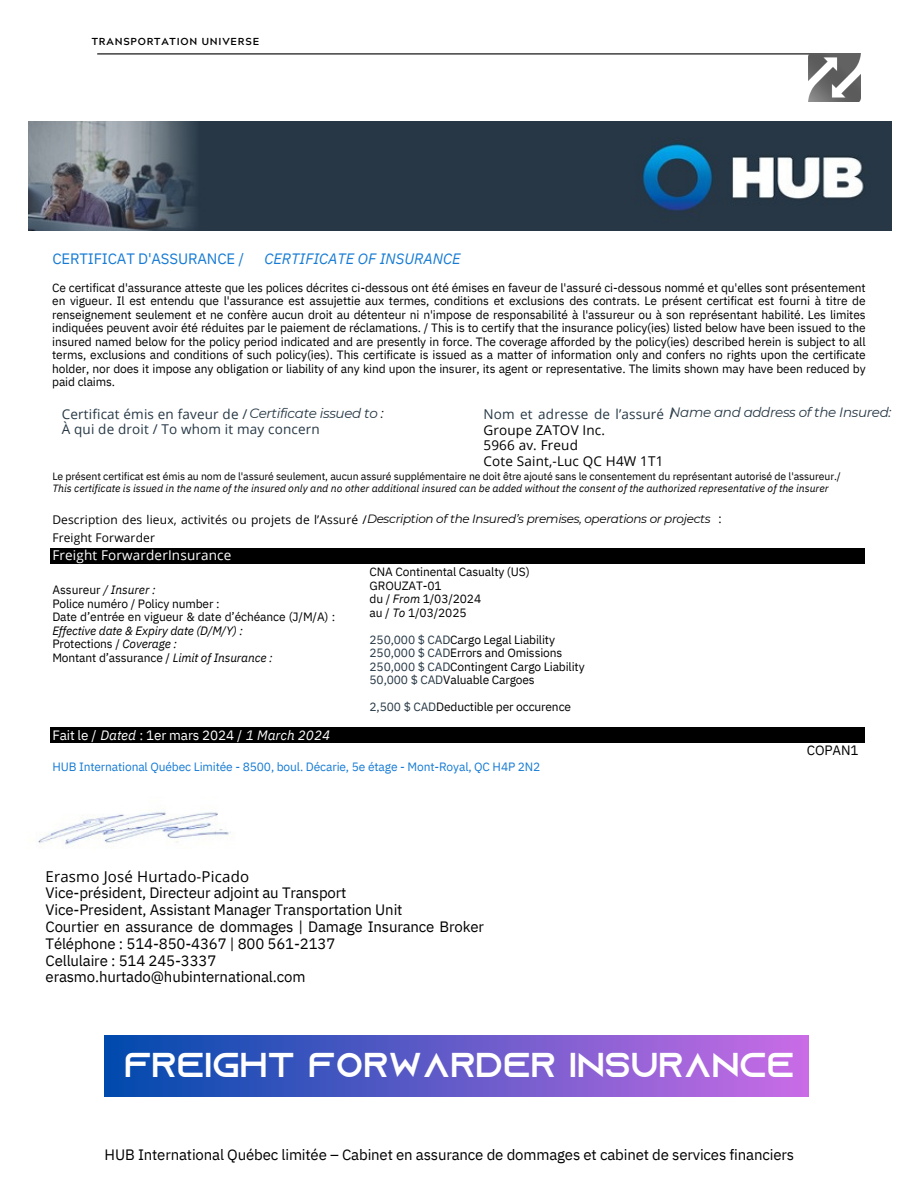
<style>
.page{position:relative;width:918px;height:1188px;background:#fff}
.page>*{position:absolute;margin:0;border:0;box-sizing:border-box;transform-origin:0 0}
.t1{font:700 34.5px "Azonix";color:#fff}
.t2{font:15px/16.8px "IBM Plex Sans";letter-spacing:-.01em;color:#000}
.t3{font:15px "Open Sans";letter-spacing:.01em;color:#000}
.t4{font:15px "IBM Plex Sans";letter-spacing:-.01em;color:#167bd4}
.t5{font:italic 15px "IBM Plex Sans";color:#167bd4}
.t6{font:13.5px/15.8px "Open Sans";letter-spacing:.01em;color:#000}
.t7{font:13.5px/14.7px "Open Sans";letter-spacing:.01em;color:#263845}
.t8{font:italic 13.5px "Montserrat";letter-spacing:-.025em;color:#263845}
.t9{font:13.5px "IBM Plex Sans";letter-spacing:-.01em;color:#fff}
.t10{font:13.5px "Open Sans";letter-spacing:.01em;color:#fff}
.t11{font:13.5px "IBM Plex Sans";letter-spacing:-.01em;color:#000}
.t12{font:12px/13.5px "IBM Plex Sans";letter-spacing:-.01em;color:#000}
.t13{font:12px/18.3px "Open Sans";letter-spacing:.01em;color:#000}
.t14{font:12px "IBM Plex Sans";letter-spacing:-.01em;color:#167bd4}
.t15{font:10.5px "IBM Plex Sans";letter-spacing:-.01em;color:#000}
.t16{font:italic 10.5px "IBM Plex Sans";color:#000}
.t17{font:700 10.2px "Acherus Grotesque";letter-spacing:.08em;color:#000}
.s1{color:#000}
.s2{color:#263845}
.s3{font-family:"Montserrat";font-style:italic}
.s4{font-style:italic}
</style>
<div class="page">
<img style="left:28px;top:122px;width:863px;height:109px">
<img style="left:38px;top:811px;width:193px;height:37px">
<div style="left:50px;top:548px;width:815px;height:16px;background:#000"></div>
<div style="left:50px;top:727px;width:815px;height:16px;background:#000"></div>
<hr style="left:97px;top:53px;width:757px;height:1px;background:#000">
<img style="left:808px;top:53px;width:52px;height:49px">
<div style="left:105px;top:1035px;width:703px;height:61px;background:linear-gradient(to right,#004aad,#c96ce6)"></div>
<h3 class="t17" style="left:92px;top:37px;width:169px">TRANSPORTATION UNIVERSE</h3>
<h2 class="t4" style="left:52px;top:249px;width:193px">CERTIFICAT D'ASSURANCE /</h2>
<h5 class="t5" style="left:264px;top:249px;width:198px">CERTIFICATE OF INSURANCE</h5>
<h6 class="t12" style="left:52px;top:281px;width:815px;text-align:justify">Ce certificat d'assurance atteste que les polices décrites ci-dessous ont été émises en faveur de l'assuré ci-dessous nommé et qu'elles sont présentement en vigueur. Il est entendu que l'assurance est assujettie aux termes, conditions et exclusions des contrats. Le présent certificat est fourni à titre de renseignement seulement et ne confère aucun droit au détenteur ni n'impose de responsabilité à l'assureur ou à son représentant habilité. Les limites indiquées peuvent avoir été réduites par le paiement de réclamations. / This is to certify that the insurance policy(ies) listed below have been issued to the insured named below for the policy period indicated and are presently in force. The coverage afforded by the policy(ies) described herein is subject to all terms, exclusions and conditions of such policy(ies). This certificate is issued as a matter of information only and confers no rights upon the certificate holder, nor does it impose any obligation or liability of any kind upon the insurer, its agent or representative. The limits shown may have been reduced by paid claims.</h6>
<h5 class="t8" style="left:249px;top:404px;width:136px">Certificate issued to <span class="s1">:</span></h5>
<h6 class="t8" style="left:670px;top:404px;width:223px">Name and address of the Insured:</h6>
<p class="t7" style="left:62px;top:407px;width:259px">Certificat émis en faveur de /<br>À qui de droit / To whom it may concern</p>
<p class="t6" style="left:484px;top:406px;width:193px"><span class="s2">Nom et adresse de l’assuré /<br></span>Groupe ZATOV Inc.<br>5966 av. Freud<br>Cote Saint,-Luc QC H4W 1T1</p>
<h6 class="t15" style="left:52px;top:469px;width:790px">Le présent certificat est émis au nom de l'assuré seulement, aucun assuré supplémentaire ne doit être ajouté sans le consentement du représentant autorisé de l'assureur./</h6>
<h6 class="t16" style="left:52px;top:482px;width:778px">This certificate is issued in the name of the insured only and no other additional insured can be added without the consent of the authorized representative of the insurer</h6>
<h6 class="t13" style="left:52px;top:510px;width:660px">Description des lieux, activités ou projets de l’Assuré /<span class="s3">Description of the Insured’s premises, operations or projects<br></span>Freight Forwarder</h6>
<p class="t13" style="left:718px;top:510px;width:5px">:</p>
<h6 class="t10" style="left:52px;top:546px;width:181px">Freight ForwarderInsurance</h6>
<h5 class="t12" style="left:52px;top:583px;width:284px">Assureur <span class="s4">/ Insurer :<br></span>Police numéro / Policy number :<br>Date d’entrée en vigueur &amp; date d’échéance (J/M/A) :<br><span class="s4">Effective date &amp; Expiry date (D/M/Y) :<br></span>Protections / <span class="s4">Coverage :<br></span>Montant d’assurance / <span class="s4">Limit of Insurance :</span></h5>
<h5 class="t9" style="left:52px;top:726px;width:279px">Fait le / <span class="s4">Dated</span> : 1er mars 2024 / <span class="s4">1 March 2024</span></h5>
<h5 class="t12" style="left:370px;top:565px;width:162px">CNA Continental Casualty (US)<br>GROUZAT-01<br>du / <span class="s4">From</span> 1/03/2024<br>au / <span class="s4">To</span> 1/03/2025</h5>
<p class="t12" style="left:370px;top:633px;width:217px"><span class="s2">250,000 $ CAD</span>Cargo Legal Liability <span class="s2">250,000 $ CAD</span>Errors and Omissions <span class="s2">250,000 $ CAD</span>Contingent Cargo Liability <span class="s2">50,000 $ CAD</span>Valuable Cargoes</p>
<p class="t12" style="left:370px;top:700px;width:203px"><span class="s2">2,500 $ CAD</span>Deductible per occurence</p>
<h5 class="t14" style="left:52px;top:759px;width:490px">HUB International Québec Limitée - 8500, boul. Décarie, 5e étage - Mont-Royal, QC H4P 2N2</h5>
<h5 class="t11" style="left:807px;top:742px;width:53px">COPAN1</h5>
<p class="t3" style="left:46px;top:866px;width:205px">Erasmo José Hurtado-Picado</p>
<h2 class="t2" style="left:46px;top:884px;width:440px">Vice-président, Directeur adjoint au Transport<br>Vice-President, Assistant Manager Transportation Unit<br>Courtier en assurance de dommages | Damage Insurance Broker Téléphone : 514-850-4367 | 800 561-2137<br>Cellulaire : 514 245-3337<br>erasmo.hurtado@hubinternational.com</h2>
<h3 class="t1" style="left:124px;top:1051px;width:672px">FREIGHT FORWARDER INSURANCE</h3>
<h6 class="t2" style="left:105px;top:1146px;width:691px">HUB International Québec limitée – Cabinet en assurance de dommages et cabinet de services financiers</h6>
</div>
